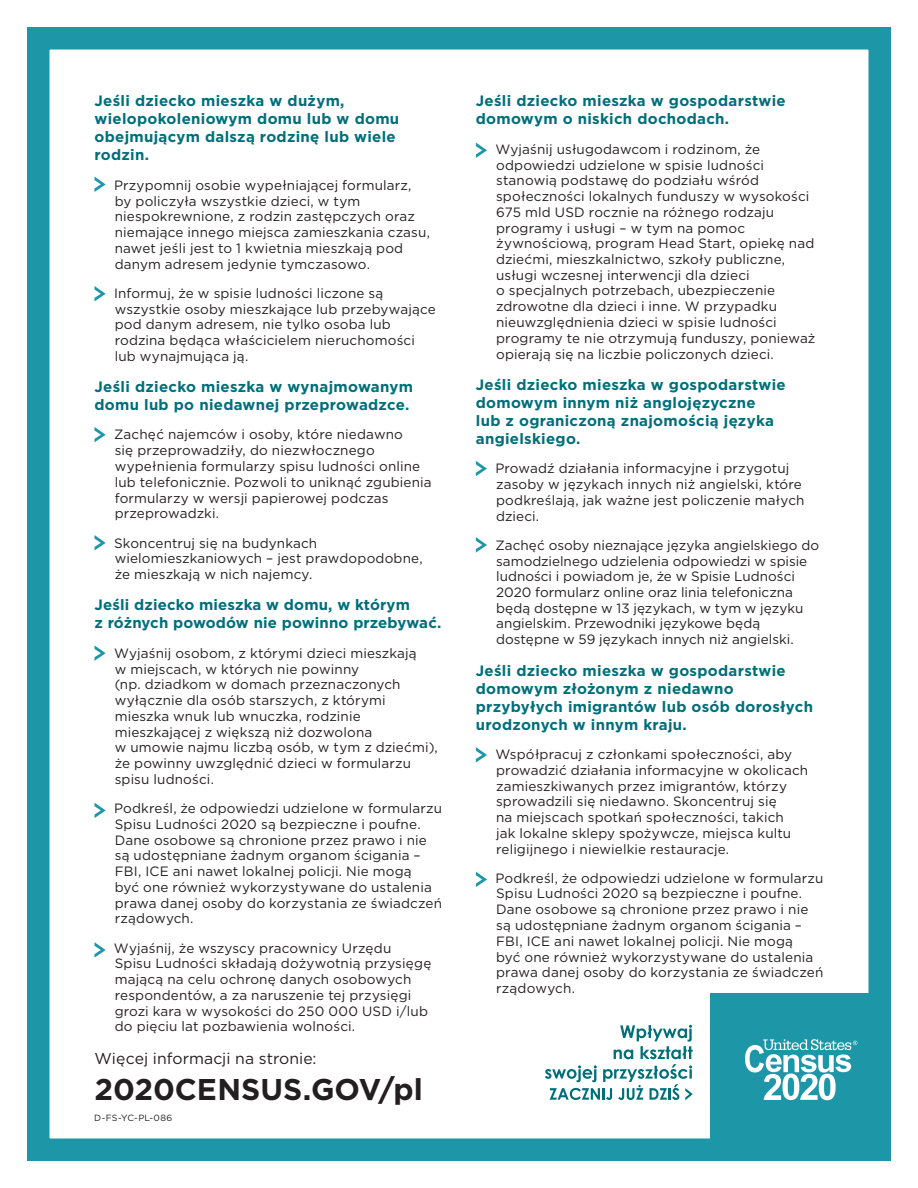
<style>
.page{position:relative;width:918px;height:1188px;background:#fff}
.page>*{position:absolute;margin:0;border:0;box-sizing:border-box;transform-origin:0 0}
.t1{font:700 30px "Gotham";color:#231f20}
.t2{font:15.75px "Gotham";letter-spacing:.005em;color:#231f20}
.t3{font:700 15px/18px "Gotham";letter-spacing:.02em;color:#006f7a}
.t4{font:13.5px/15.8px "Gotham";letter-spacing:.01em;color:#231f20}
.t5{font:9px "Gotham";letter-spacing:.03em;color:#231f20}
</style>
<div class="page">
<div style="left:27px;top:27px;width:864px;height:1134px;border:22px solid #1d97a8"></div>
<div style="left:711px;top:994px;width:180px;height:167px;background:#1d97a8"></div>
<svg style="left:94px;top:177px;width:12px;height:15px"></svg>
<svg style="left:476px;top:143px;width:11px;height:15px"></svg>
<svg style="left:476px;top:461px;width:11px;height:15px"></svg>
<svg style="left:476px;top:537px;width:11px;height:16px"></svg>
<svg style="left:476px;top:747px;width:11px;height:16px"></svg>
<svg style="left:476px;top:872px;width:11px;height:15px"></svg>
<svg style="left:94px;top:286px;width:12px;height:15px"></svg>
<svg style="left:94px;top:427px;width:12px;height:15px"></svg>
<svg style="left:94px;top:535px;width:12px;height:15px"></svg>
<svg style="left:94px;top:645px;width:12px;height:16px"></svg>
<svg style="left:94px;top:803px;width:12px;height:15px"></svg>
<svg style="left:94px;top:942px;width:12px;height:16px"></svg>
<svg style="left:545px;top:1025px;width:148px;height:75px"></svg>
<svg style="left:745px;top:1039px;width:112px;height:61px"></svg>
<h3 class="t3" style="left:94px;top:92px;width:306px">Jeśli dziecko mieszka w dużym, wielopokoleniowym domu lub w domu obejmującym dalszą rodzinę lub wiele rodzin.</h3>
<p class="t4" style="left:114px;top:177px;width:318px">Przypomnij osobie wypełniającej formularz, by policzyła wszystkie dzieci, w tym niespokrewnione, z rodzin zastępczych oraz niemające innego miejsca zamieszkania czasu, nawet jeśli jest to 1 kwietnia mieszkają pod danym adresem jedynie tymczasowo.</p>
<p class="t4" style="left:114px;top:285px;width:323px">Informuj, że w spisie ludności liczone są wszystkie osoby mieszkające lub przebywające pod danym adresem, nie tylko osoba lub rodzina będąca właścicielem nieruchomości lub wynajmująca ją.</p>
<h3 class="t3" style="left:94px;top:378px;width:320px">Jeśli dziecko mieszka w wynajmowanym domu lub po niedawnej przeprowadzce.</h3>
<p class="t4" style="left:114px;top:427px;width:319px">Zachęć najemców i osoby, które niedawno<br>się przeprowadziły, do niezwłocznego wypełnienia formularzy spisu ludności online lub telefonicznie. Pozwoli to uniknąć zgubienia formularzy w wersji papierowej podczas przeprowadzki.</p>
<p class="t4" style="left:114px;top:535px;width:310px">Skoncentruj się na budynkach wielomieszkaniowych – jest prawdopodobne, że mieszkają w nich najemcy.</p>
<h3 class="t3" style="left:94px;top:596px;width:348px">Jeśli dziecko mieszka w domu, w którym<br>z różnych powodów nie powinno przebywać.</h3>
<p class="t4" style="left:114px;top:645px;width:325px">Wyjaśnij osobom, z którymi dzieci mieszkają<br>w miejscach, w których nie powinny<br>(np. dziadkom w domach przeznaczonych wyłącznie dla osób starszych, z którymi mieszka wnuk lub wnuczka, rodzinie mieszkającej z większą niż dozwolona<br>w umowie najmu liczbą osób, w tym z dziećmi), że powinny uwzględnić dzieci w formularzu spisu ludności.</p>
<p class="t4" style="left:114px;top:800px;width:330px">Podkreśl, że odpowiedzi udzielone w formularzu Spisu Ludności 2020 są bezpieczne i poufne.<br>Dane osobowe są chronione przez prawo i nie są udostępniane żadnym organom ścigania – FBI, ICE ani nawet lokalnej policji. Nie mogą<br>być one również wykorzystywane do ustalenia prawa danej osoby do korzystania ze świadczeń rządowych.</p>
<p class="t4" style="left:114px;top:940px;width:319px">Wyjaśnij, że wszyscy pracownicy Urzędu Spisu Ludności składają dożywotnią przysięgę mającą na celu ochronę danych osobowych respondentów, a za naruszenie tej przysięgi grozi kara w wysokości do 250 000 USD i/lub do pięciu lat pozbawienia wolności.</p>
<p class="t2" style="left:94px;top:1049px;width:224px">Więcej informacji na stronie:</p>
<p class="t1" style="left:94px;top:1070px;width:330px">2020CENSUS.GOV/pl</p>
<p class="t5" style="left:94px;top:1112px;width:79px">D-FS-YC-PL-086</p>
<h3 class="t3" style="left:476px;top:92px;width:311px">Jeśli dziecko mieszka w gospodarstwie domowym o niskich dochodach.</h3>
<p class="t4" style="left:495px;top:141px;width:322px">Wyjaśnij usługodawcom i rodzinom, że odpowiedzi udzielone w spisie ludności stanowią podstawę do podziału wśród społeczności lokalnych funduszy w wysokości 675 mld USD rocznie na różnego rodzaju programy i usługi – w tym na pomoc żywnościową, program Head Start, opiekę nad dziećmi, mieszkalnictwo, szkoły publiczne, usługi wczesnej interwencji dla dzieci<br>o specjalnych potrzebach, ubezpieczenie zdrowotne dla dzieci i inne. W przypadku nieuwzględnienia dzieci w spisie ludności programy te nie otrzymują funduszy, ponieważ opierają się na liczbie policzonych dzieci.</p>
<h3 class="t3" style="left:476px;top:376px;width:311px">Jeśli dziecko mieszka w gospodarstwie domowym innym niż anglojęzyczne<br>lub z ograniczoną znajomością języka angielskiego.</h3>
<p class="t4" style="left:495px;top:460px;width:311px">Prowadź działania informacyjne i przygotuj zasoby w językach innych niż angielski, które podkreślają, jak ważne jest policzenie małych dzieci.</p>
<p class="t4" style="left:496px;top:537px;width:325px">Zachęć osoby nieznające języka angielskiego do samodzielnego udzielenia odpowiedzi w spisie ludności i powiadom je, że w Spisie Ludności 2020 formularz online oraz linia telefoniczna będą dostępne w 13 językach, w tym w języku angielskim. Przewodniki językowe będą dostępne w 59 językach innych niż angielski.</p>
<h3 class="t3" style="left:476px;top:661px;width:339px">Jeśli dziecko mieszka w gospodarstwie domowym złożonym z niedawno przybyłych imigrantów lub osób dorosłych urodzonych w innym kraju.</h3>
<p class="t4" style="left:495px;top:746px;width:314px">Współpracuj z członkami społeczności, aby prowadzić działania informacyjne w okolicach zamieszkiwanych przez imigrantów, którzy sprowadzili się niedawno. Skoncentruj się<br>na miejscach spotkań społeczności, takich<br>jak lokalne sklepy spożywcze, miejsca kultu religijnego i niewielkie restauracje.</p>
<p class="t4" style="left:495px;top:870px;width:330px">Podkreśl, że odpowiedzi udzielone w formularzu Spisu Ludności 2020 są bezpieczne i poufne.<br>Dane osobowe są chronione przez prawo i nie są udostępniane żadnym organom ścigania – FBI, ICE ani nawet lokalnej policji. Nie mogą<br>być one również wykorzystywane do ustalenia prawa danej osoby do korzystania ze świadczeń rządowych.</p>
</div>
